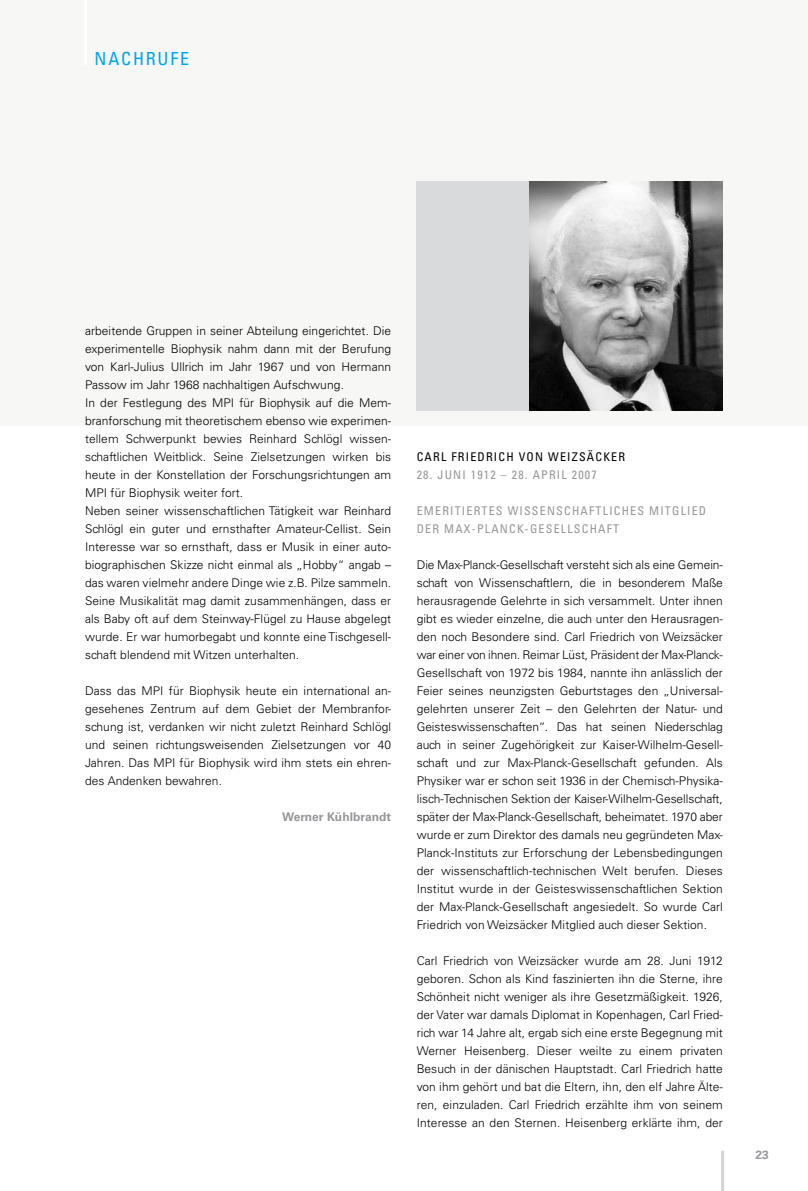
<style>
.page{position:relative;width:808px;height:1191px;background:#fff}
.page>*{position:absolute;margin:0;border:0;box-sizing:border-box;transform-origin:0 0}
.t1{font:condensed 18px "Univers LT";letter-spacing:.1em;color:#00a6eb}
.t2{font:300 12px/18px "Univers CE";letter-spacing:.005em;color:#000;text-align:justify}
.t3{font:condensed 12px "Univers LT";letter-spacing:.1em;color:#97979b}
.t4{font:condensed 12px "Univers LT";letter-spacing:.1em;color:#000}
.t5{font:700 12px "Univers CE";letter-spacing:.005em;color:#97979b}
</style>
<div class="page">
<div style="left:0;top:0;width:808px;height:425px;background:#f7f7f5"></div>
<hr style="left:84px;top:0;width:3px;height:65px;background:#fff">
<hr style="left:721px;top:1150px;width:3px;height:41px;background:#d2d4d6">
<div style="left:417px;top:181px;width:306px;height:230px;background:#d8dadc"></div>
<img style="left:529px;top:181px;width:194px;height:230px">
<h1 class="t1" style="left:95px;top:48px;width:96px">NACHRUFE</h1>
<p class="t2" style="left:85px;top:322px;width:308px;text-align:left">arbeitende G ruppen in seiner Abteilung eingerichtet. Die experimentelle Biophysik nahm dann mit der Berufung von Karl-Julius Ullrich im Jahr 1967 und von Hermann Passow im Jahr 1968 nachhaltigen Aufschwung.<br>In der Festlegung des MPI für Biophysik auf die Mem&shy;branforschung mit theoretischem ebenso wie experimen&shy;tellem Schwerpunkt bewies Reinhard Schlögl wissen&shy;schaftlichen Weitblick. Seine Zielsetzungen wirken bis heute in der Konstellation der Forschungsrichtungen am MPI für Biophysik weiter fort.<br>Neben seiner wissenschaftlichen Tätigkeit war Reinhard Schlögl ein guter und ernsthafter Amateur-Cellist. Sein Interesse war so ernsthaft, dass er Musik in einer auto&shy;biographischen Skizze nicht einmal als „Hobby“ angab – das waren vielmehr andere Dinge wie z.B. Pilze sammeln.<br>Seine Musikalität mag damit zusammenhängen, dass er als Baby oft auf dem Steinway-Flügel zu Hause abgelegt wurde. Er war humorbegabt und konnte eine Tischgesell&shy;schaft blendend mit Witzen unterhalten.</p>
<p class="t2" style="left:85px;top:682px;width:308px">Dass das MPI für Biophysik heute ein international an&shy;gesehenes Zentrum auf dem Gebiet der Membranfor&shy;schung ist, verdanken wir nicht zuletzt Reinhard Schlögl und seinen richtungsweisenden Zielsetzungen vor 40<br>Jahren. Das MPI für Biophysik wird ihm stets ein ehren&shy;des Andenken bewahren.</p>
<p class="t5" style="left:282px;top:809px;width:110px">Werner Kühlbrandt</p>
<p class="t4" style="left:417px;top:449px;width:9px">CARL</p>
<p class="t4" style="left:451px;top:449px;width:43px">FRIEDRICH</p>
<p class="t4" style="left:519px;top:449px;width:38px">VON WEIZS</p>
<p class="t4" style="left:587px;top:449px;width:32px">ÄCKER</p>
<p class="t3" style="left:417px;top:467px;width:132px">28. JUNI 1912 – 28. APRIL</p>
<p class="t3" style="left:572px;top:467px;width:26px">2007</p>
<p class="t3" style="left:417px;top:503px;width:26px">EMERITIERTES</p>
<p class="t3" style="left:508px;top:503px;width:21px">WISSENSCHA</p>
<p class="t3" style="left:589px;top:503px;width:15px">FTLICHES</p>
<p class="t3" style="left:649px;top:503px;width:8px">MIT</p>
<p class="t3" style="left:672px;top:503px;width:36px">GLIED</p>
<p class="t3" style="left:417px;top:521px;width:77px">DER MAX-PLANC</p>
<p class="t3" style="left:517px;top:521px;width:22px">K-GESELLSCHA</p>
<p class="t3" style="left:607px;top:521px;width:11px">FT</p>
<p class="t2" style="left:417px;top:556px;width:308px">Die Max-Planck-Gesellschaft versteht sich als eine Gemein&shy;schaft von Wissenschaftlern, die in besonderem Maße herausragende Gelehrte in sich versammelt. Unter ihnen gibt es wieder einzelne, die auch unter den Herausragen&shy;den noch Besondere sind. Carl Friedrich von Weizsäcker war einer von ihnen. Reimar Lüst, Präsident der Max-Planck-Gesellschaft von 1972 bis 1984, nannte ihn anlässlich der Feier seines neunzigsten Geburtstages den „Universal&shy;gelehrten unserer Zeit – den Gelehrten der Natur- und Geisteswissenschaften“. Das hat seinen Niederschlag auch in seiner Zugehörigkeit zur Kaiser-Wilhelm-Gesell&shy;schaft und zur Max-Planck-Gesellschaft gefunden. Als Physiker war er schon seit 1936 in der Chemisch-Physika&shy;lisch-Technischen Sektion der Kaiser-Wilhelm-G esellschaft, später der Max-Planck-Gesellschaft, beheimatet. 1970 aber wurde er zum Direktor des damals neu gegründeten Max-Planck-Instituts zur Erforschung der Lebensbedingungen der wissenschaftlich-technischen Welt berufen. Dieses Institut wurde in der G eisteswissenschaftlichen Sektion der Max-Planck-Gesellschaft angesiedelt. So wurde Carl Friedrich von Weizsäcker Mitglied auch dieser Sektion.</p>
<p class="t2" style="left:417px;top:952px;width:308px">Carl Friedrich von Weizsäcker wurde am 28. Juni 1912 geboren. Schon als Kind faszinierten ihn die Sterne, ihre Schönheit nicht weniger als ihre Gesetzmäßigkeit. 1926, der Vater war damals Diplomat in Kopenhagen, Carl Fried&shy;rich war 14 Jahre alt, ergab sich eine erste Begegnung mit Werner Heisenberg. Dieser weilte zu einem privaten Besuch in der dänischen Hauptstadt. Carl Friedrich hatte von ihm gehört und bat die Eltern, ihn, den elf Jahre Älte&shy;ren, einzuladen. Carl Friedrich erzählte ihm von seinem Interesse an den Sternen. Heisenberg erklärte ihm, der</p>
<p class="t5" style="left:755px;top:1148px;width:15px">23</p>
</div>
